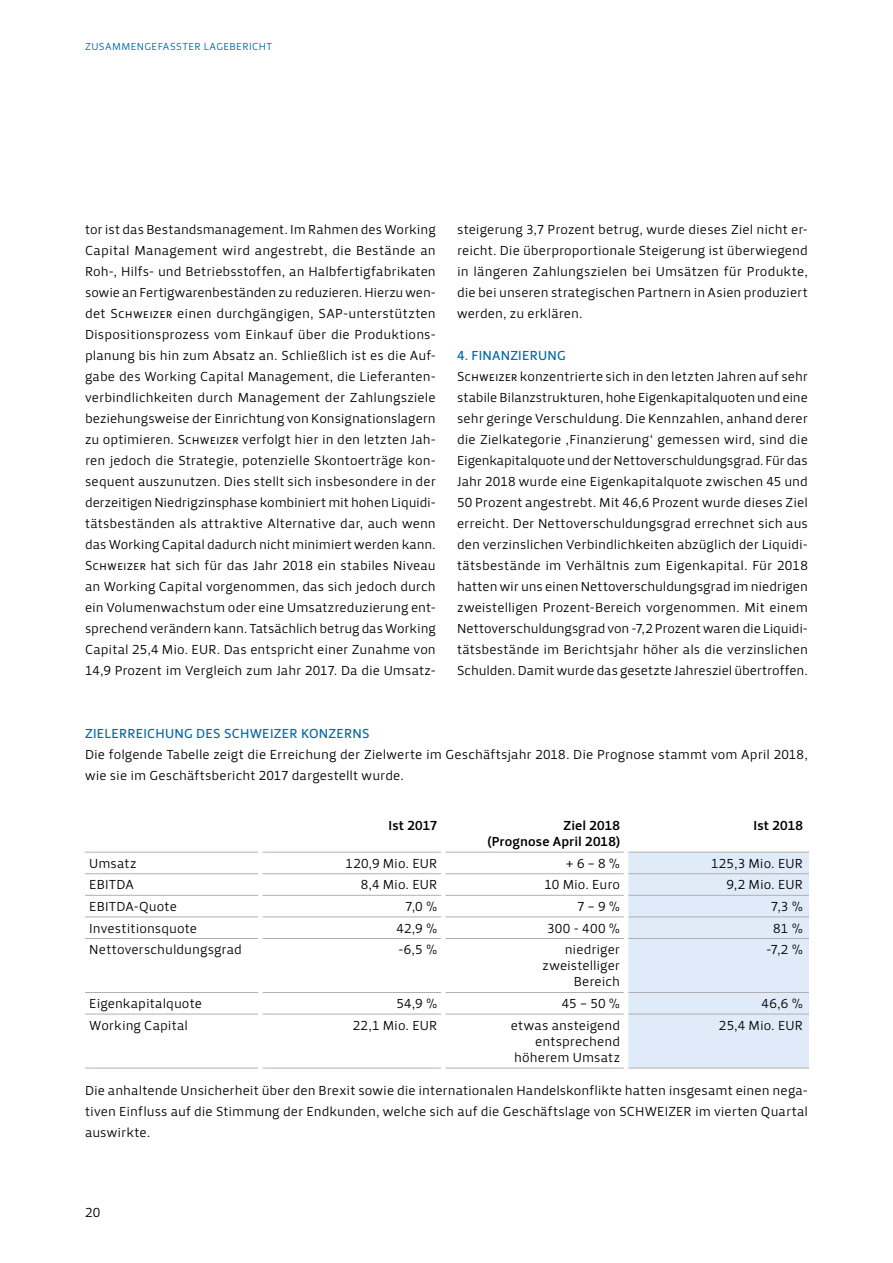
<style>
.page{position:relative;width:893px;height:1263px;background:#fff}
.page>*{position:absolute;margin:0;border:0;box-sizing:border-box;transform-origin:0 0}
.t1{font:13.5px/21px "Priva Pro One";color:#000;text-align:justify}
.t2{font:13.5px "Priva Pro Two";letter-spacing:.015em;color:#0069a4}
.t3{font:13.5px/16.2px "Priva Pro Three";letter-spacing:.01em;color:#000;text-align:right}
.t4{font:10.5px "Priva Pro One";letter-spacing:.03em;color:#0069a4}
</style>
<div class="page">
<div style="left:628px;top:853px;width:181px;height:215px;background:#dfebf9"></div>
<hr style="left:85px;top:852px;width:173px;height:1px;background:#b4afae">
<hr style="left:263px;top:852px;width:178px;height:1px;background:#b4afae">
<hr style="left:446px;top:852px;width:178px;height:1px;background:#b4afae">
<hr style="left:628px;top:852px;width:181px;height:1px;background:#b4afae">
<hr style="left:85px;top:873px;width:173px;height:1px;background:#b4afae">
<hr style="left:263px;top:873px;width:178px;height:1px;background:#b4afae">
<hr style="left:446px;top:873px;width:178px;height:1px;background:#b4afae">
<hr style="left:628px;top:873px;width:181px;height:1px;background:#b4afae">
<hr style="left:85px;top:895px;width:173px;height:1px;background:#b4afae">
<hr style="left:263px;top:895px;width:178px;height:1px;background:#b4afae">
<hr style="left:446px;top:895px;width:178px;height:1px;background:#b4afae">
<hr style="left:628px;top:895px;width:181px;height:1px;background:#b4afae">
<hr style="left:85px;top:916px;width:173px;height:1px;background:#b4afae">
<hr style="left:263px;top:916px;width:178px;height:1px;background:#b4afae">
<hr style="left:446px;top:916px;width:178px;height:1px;background:#b4afae">
<hr style="left:628px;top:916px;width:181px;height:1px;background:#b4afae">
<hr style="left:85px;top:938px;width:173px;height:1px;background:#b4afae">
<hr style="left:263px;top:938px;width:178px;height:1px;background:#b4afae">
<hr style="left:446px;top:938px;width:178px;height:1px;background:#b4afae">
<hr style="left:628px;top:938px;width:181px;height:1px;background:#b4afae">
<hr style="left:85px;top:992px;width:173px;height:1px;background:#b4afae">
<hr style="left:263px;top:992px;width:178px;height:1px;background:#b4afae">
<hr style="left:446px;top:992px;width:178px;height:1px;background:#b4afae">
<hr style="left:628px;top:992px;width:181px;height:1px;background:#b4afae">
<hr style="left:85px;top:1014px;width:173px;height:1px;background:#b4afae">
<hr style="left:263px;top:1014px;width:178px;height:1px;background:#b4afae">
<hr style="left:446px;top:1014px;width:178px;height:1px;background:#b4afae">
<hr style="left:628px;top:1014px;width:181px;height:1px;background:#b4afae">
<hr style="left:85px;top:1068px;width:173px;height:1px;background:#b4afae">
<hr style="left:263px;top:1068px;width:178px;height:1px;background:#b4afae">
<hr style="left:446px;top:1068px;width:178px;height:1px;background:#b4afae">
<hr style="left:628px;top:1068px;width:181px;height:1px;background:#b4afae">
<p class="t4" style="left:85px;top:40px;width:189px">ZUSAMMENGEFASSTER LAGEBERICHT</p>
<p class="t1" style="left:85px;top:219px;width:352px;text-align:left">tor ist das Bestandsmanagement. Im Rahmen des Working Capital Management wird angestrebt, die Bestände an Roh-, Hilfs- und Betriebsstoffen, an Halbfertigfabrikaten sowie an Fertigwarenbeständen zu reduzieren. Hierzu wen&shy;det Schweizer einen durchgängigen, SAP-unterstützten Dispositionsprozess vom Einkauf über die Produktions&shy;planung bis hin zum Absatz an. Schließlich ist es die Auf&shy;gabe des Working Capital Management, die Lieferanten&shy;verbindlichkeiten durch Management der Zahlungsziele beziehungsweise der Einrichtung von Konsignationslagern zu optimieren. Schweizer verfolgt hier in den letzten Jah&shy;ren jedoch die Strategie, potenzielle Skontoerträge kon&shy;sequent auszunutzen. Dies stellt sich insbesondere in der derzeitigen Niedrigzinsphase kombiniert mit hohen Liquidi&shy;tätsbeständen als attraktive Alternative dar, auch wenn das Working Capital dadurch nicht minimiert werden kann.<br>Schweizer hat sich für das Jahr 2018 ein stabiles Niveau an Working Capital vorgenommen, das sich jedoch durch ein Volumenwachstum oder eine Umsatzreduzierung ent&shy;sprechend verändern kann. Tatsächlich betrug das Working Capital 25,4 Mio. EUR. Das entspricht einer Zunahme von 14,9 Prozent im Vergleich zum Jahr 2017. Da die Umsatz-</p>
<p class="t1" style="left:457px;top:219px;width:352px">steigerung 3,7 Prozent betrug, wurde dieses Ziel nicht er&shy;reicht. Die überproportionale Steigerung ist überwiegend in längeren Zahlungszielen bei Umsätzen für Produkte, die bei unseren strategischen Partnern in Asien produziert werden, zu erklären.</p>
<p class="t2" style="left:457px;top:347px;width:110px">4. FINANZIERUNG</p>
<p class="t1" style="left:457px;top:366px;width:352px">Schweizer konzentrierte sich in den letzten Jahren auf sehr stabile Bilanzstrukturen, hohe Eigenkapitalquoten und eine sehr geringe Verschuldung. Die Kennzahlen, anhand derer die Zielkategorie ‚Finanzierung‘ gemessen wird, sind die Eigenkapitalquote und der Nettoverschuldungsgrad. Für das Jahr 2018 wurde eine Eigenkapitalquote zwischen 45 und 50 Prozent angestrebt. Mit 46,6 Prozent wurde dieses Ziel erreicht. Der Nettoverschuldungsgrad errechnet sich aus den verzinslichen Verbindlichkeiten abzüglich der Liquidi&shy;tätsbestände im Verhältnis zum Eigenkapital. Für 2018 hatten wir uns einen Nettoverschuldungsgrad im niedrigen zweistelligen Prozent-Bereich vorgenommen. Mit einem Nettoverschuldungsgrad von -7,2 Prozent waren die Liquidi&shy;tätsbestände im Berichtsjahr höher als die verzinslichen Schulden. Damit wurde das gesetzte Jahresziel übertroffen.</p>
<p class="t2" style="left:85px;top:725px;width:286px">ZIELERREICHUNG DES SCHWEIZER KONZERNS</p>
<p class="t1" style="left:85px;top:744px;width:724px">Die folgende Tabelle zeigt die Erreichung der Zielwerte im Geschäftsjahr 2018. Die Prognose stammt vom April 2018, wie sie im Geschäftsbericht 2017 dargestellt wurde.</p>
<p class="t3" style="left:389px;top:817px;width:50px">Ist 2017</p>
<p class="t3" style="left:487px;top:817px;width:134px">Ziel 2018<br>(Prognose April 2018)</p>
<p class="t3" style="left:754px;top:817px;width:51px">Ist 2018</p>
<p class="t1" style="left:89px;top:853px;width:49px">Umsatz</p>
<p class="t1" style="left:345px;top:853px;width:93px">120,9 Mio. EUR</p>
<p class="t1" style="left:566px;top:853px;width:56px">+ 6 – 8 %</p>
<p class="t1" style="left:711px;top:853px;width:93px">125,3 Mio. EUR</p>
<p class="t1" style="left:89px;top:874px;width:46px">EBITDA</p>
<p class="t1" style="left:361px;top:874px;width:78px">8,4 Mio. EUR</p>
<p class="t1" style="left:544px;top:874px;width:77px">10 Mio. Euro</p>
<p class="t1" style="left:727px;top:874px;width:78px">9,2 Mio. EUR</p>
<p class="t1" style="left:89px;top:896px;width:89px">EBITDA-Quote</p>
<p class="t1" style="left:405px;top:896px;width:34px">7,0 %</p>
<p class="t1" style="left:577px;top:896px;width:45px">7 – 9 %</p>
<p class="t1" style="left:771px;top:896px;width:34px">7,3 %</p>
<p class="t1" style="left:89px;top:917px;width:109px">Investitionsquote</p>
<p class="t1" style="left:397px;top:917px;width:42px">42,9 %</p>
<p class="t1" style="left:547px;top:917px;width:74px">300 - 400 %</p>
<p class="t1" style="left:773px;top:917px;width:31px">81 %</p>
<p class="t1" style="left:89px;top:939px;width:154px">Nettoverschuldungsgrad</p>
<p class="t1" style="left:398px;top:939px;width:40px">-6,5 %</p>
<p class="t1" style="left:542px;top:941px;width:79px;line-height:16.2px;text-align:right">niedriger zweistelliger<br>Bereich</p>
<p class="t1" style="left:766px;top:939px;width:38px">-7,2 %</p>
<p class="t1" style="left:89px;top:993px;width:114px">Eigenkapitalquote</p>
<p class="t1" style="left:396px;top:993px;width:42px">54,9 %</p>
<p class="t1" style="left:562px;top:993px;width:60px">45 – 50 %</p>
<p class="t1" style="left:762px;top:993px;width:43px">46,6 %</p>
<p class="t1" style="left:89px;top:1015px;width:100px">Working Capital</p>
<p class="t1" style="left:353px;top:1015px;width:86px">22,1 Mio. EUR</p>
<p class="t1" style="left:511px;top:1017px;width:111px;line-height:16.2px;text-align:right">etwas ansteigend entsprechend höherem Umsatz</p>
<p class="t1" style="left:719px;top:1015px;width:86px">25,4 Mio. EUR</p>
<p class="t1" style="left:85px;top:1080px;width:724px">Die anhaltende Unsicherheit über den Brexit sowie die internationalen Handelskonflikte hatten insgesamt einen nega&shy;tiven Einfluss auf die Stimmung der Endkunden, welche sich auf die Geschäftslage von SCHWEIZER im vierten Quartal auswirkte.</p>
<p class="t1" style="left:85px;top:1202px;width:17px">20</p>
</div>
